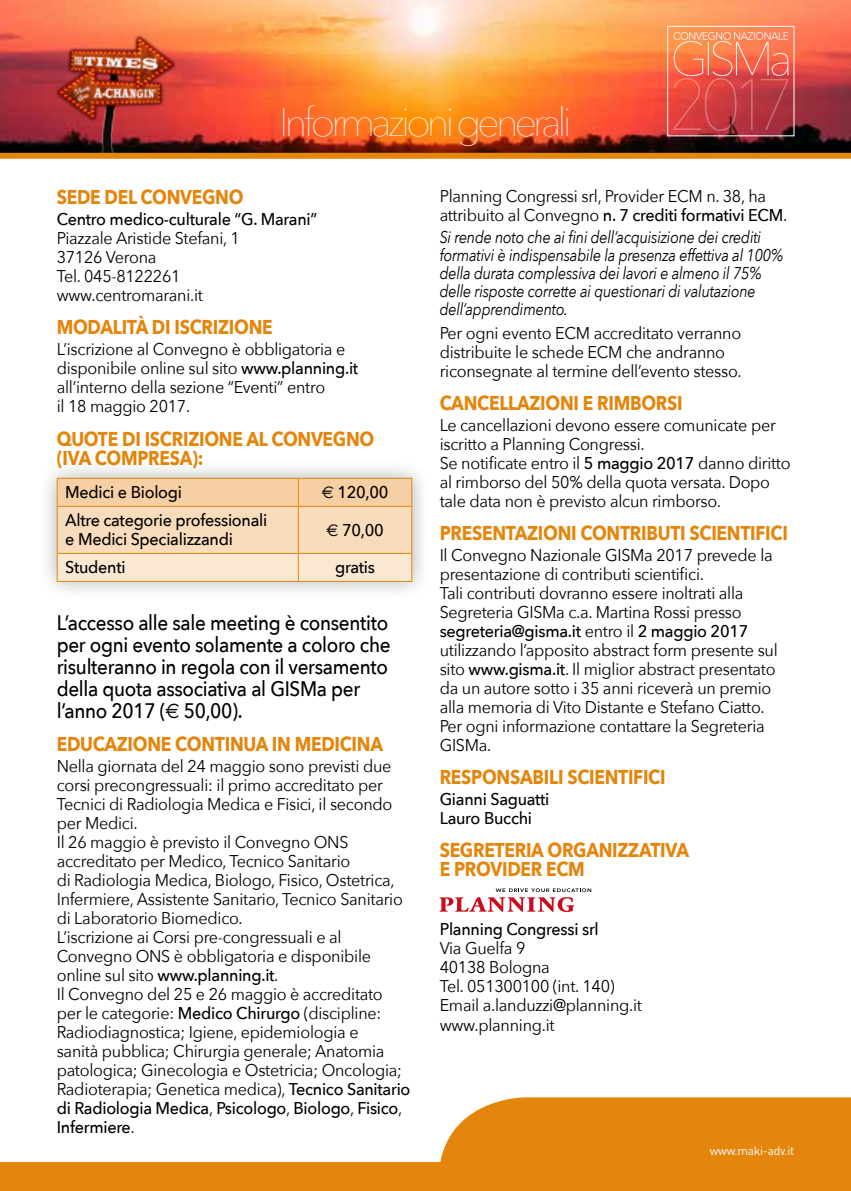
<style>
.page{position:relative;width:851px;height:1191px;background:#fff}
.page>*{position:absolute;margin:0;border:0;box-sizing:border-box;transform-origin:0 0}
.t1{font:200 40px "Avenir Next";letter-spacing:-.1em;color:#fff}
.t2{font:500 21px/22px "Avenir Next";letter-spacing:-.015em;color:#000;scale:.9 1}
.t3{font:700 20px/19px "Avenir Next";letter-spacing:-.015em;color:#e4850c;scale:.87 1}
.t4{font:17px/19px "Avenir Next";letter-spacing:-.015em;color:#000;scale:.95 1}
.t5{font:italic 17px/18px "Avenir Next";letter-spacing:-.015em;color:#000;scale:.85 1}
.t6{font:500 17px/19px "Avenir Next";letter-spacing:-.015em;color:#000;scale:.95 1}
.t7{font:12px "DIN";letter-spacing:-.02em;color:#fff}
.s1{font-weight:500}
.s2{font-family:"Euro Sans";font-weight:400}
</style>
<div class="page">
<div style="left:38px;top:459px;width:393px;height:141px;background:#000;opacity:.3"></div>
<svg style="left:57px;top:478px;width:355px;height:103px;background:#f7d8b4"></svg>
<hr style="left:57px;top:581px;width:241px;height:1px;background:#e4850c">
<hr style="left:298px;top:581px;width:114px;height:1px;background:#e4850c">
<img style="left:0;top:0;width:850px;height:153px">
<img style="left:14px;top:19px;width:198px;height:134px">
<div style="left:667px;top:26px;width:127px;height:110px;border:1px solid #fff"></div>
<svg style="left:673px;top:32px;width:115px;height:99px;background:#df5e50"></svg>
<svg style="left:439px;top:888px;width:152px;height:24px"></svg>
<div style="left:0;top:1162px;width:850px;height:29px;background:#e4850c"></div>
<div style="left:440px;top:1097px;width:410px;height:65px;background:#e4850c"></div>
<div style="left:0;top:153px;width:850px;height:6px;background:#e4850c"></div>
<h1 class="t1" style="left:279px;top:89px;width:294px">Informazionigenerali</h1>
<p class="t3" style="left:57px;top:187px;width:216px">SEDE DEL CONVEGNO</p>
<p class="t6" style="left:57px;top:209px;width:276px">Centro medico-culturale “G. Marani”</p>
<p class="t4" style="left:57px;top:228px;width:194px">Piazzale Aristide Stefani, 1<br>37126 Verona<br>Tel. 045-8122261 www.centromarani.it</p>
<p class="t3" style="left:57px;top:317px;width:250px">MODALITÀ DI ISCRIZIONE</p>
<p class="t4" style="left:57px;top:339px;width:319px">L’iscrizione al Convegno è obbligatoria e disponibile online sul sito <span class="s1">www.planning.it </span>all’interno della sezione “Eventi” entro<br>il 18 maggio 2017.</p>
<p class="t3" style="left:57px;top:429px;width:366px">QUOTE DI ISCRIZIONE AL CONVEGNO (IVA COMPRESA):</p>
<p class="t6" style="left:65px;top:482px;width:124px">Medici e Biologi</p>
<p class="t6" style="left:322px;top:482px;width:72px"><span class="s2">E</span> 120,00</p>
<p class="t6" style="left:65px;top:510px;width:214px">Altre categorie professionali e Medici Specializzandi</p>
<p class="t6" style="left:326px;top:520px;width:62px"><span class="s2">E</span> 70,00</p>
<p class="t6" style="left:65px;top:557px;width:65px">Studenti</p>
<p class="t6" style="left:335px;top:557px;width:43px">gratis</p>
<p class="t2" style="left:57px;top:610px;width:372px">L’accesso alle sale meeting è consentito per ogni evento solamente a coloro che risulteranno in regola con il versamento della quota associativa al GISMa per l’anno 2017 (<span class="s2">E</span> 50,00).</p>
<p class="t3" style="left:57px;top:734px;width:376px">EDUCAZIONE CONTINUA IN MEDICINA</p>
<p class="t4" style="left:57px;top:755px;width:374px">Nella giornata del 24 maggio sono previsti due corsi precongressuali: il primo accreditato per Tecnici di Radiologia Medica e Fisici, il secondo per Medici.<br>Il 26 maggio è previsto il Convegno ONS accreditato per Medico, Tecnico Sanitario<br>di Radiologia Medica, Biologo, Fisico, Ostetrica, Infermiere, Assistente Sanitario, Tecnico Sanitario di Laboratorio Biomedico.<br>L’iscrizione ai Corsi pre-congressuali e al Convegno ONS è obbligatoria e disponibile online sul sito <span class="s1">www.planning.it</span>.<br>Il Convegno del 25 e 26 maggio è accreditato per le categorie: <span class="s1">Medico Chirurgo</span> (discipline:<br>Radiodiagnostica; Igiene, epidemiologia e<br>sanità pubblica; Chirurgia generale; Anatomia patologica; Ginecologia e Ostetricia; Oncologia; Radioterapia; Genetica medica), <span class="s1">Tecnico Sanitario di Radiologia Medica</span>, <span class="s1">Psicologo</span>, <span class="s1">Biologo</span>, <span class="s1">Fisico</span>, <span class="s1">Infermiere</span>.</p>
<p class="t4" style="left:439px;top:186px;width:367px">Planning Congressi srl, Provider ECM n. 38, ha attribuito al Convegno <span class="s1">n. 7 crediti formativi ECM</span>.</p>
<p class="t5" style="left:439px;top:228px;width:405px">Si rende noto che ai fini dell’acquisizione dei crediti formativi è indispensabile la presenza effettiva al 100% della durata complessiva dei lavori e almeno il 75% delle risposte corrette ai questionari di valutazione dell’apprendimento.</p>
<p class="t4" style="left:439px;top:322px;width:319px">Per ogni evento ECM accreditato verranno distribuite le schede ECM che andranno riconsegnate al termine dell’evento stesso.</p>
<p class="t3" style="left:439px;top:393px;width:281px">CANCELLAZIONI E RIMBORSI</p>
<p class="t4" style="left:439px;top:414px;width:371px">Le cancellazioni devono essere comunicate per iscritto a Planning Congressi.<br>Se notificate entro il <span class="s1">5 maggio 2017</span> danno diritto al rimborso del 50% della quota versata. Dopo tale data non è previsto alcun rimborso.</p>
<p class="t3" style="left:439px;top:523px;width:401px">PRESENTAZIONI CONTRIBUTI SCIENTIFICI</p>
<p class="t4" style="left:439px;top:545px;width:357px">Il Convegno Nazionale GISMa 2017 prevede la presentazione di contributi scientifici.<br>Tali contributi dovranno essere inoltrati alla Segreteria GISMa c.a. Martina Rossi presso <span class="s1">segreteria@gisma.it</span> entro il <span class="s1">2 maggio 2017 </span>utilizzando l’apposito abstract form presente sul sito <span class="s1">www.gisma.it</span>. Il miglior abstract presentato da un autore sotto i 35 anni riceverà un premio alla memoria di Vito Distante e Stefano Ciatto.<br>Per ogni informazione contattare la Segreteria GISMa.</p>
<p class="t3" style="left:439px;top:767px;width:261px">RESPONSABILI SCIENTIFICI</p>
<p class="t6" style="left:439px;top:789px;width:117px">Gianni Saguatti<br>Lauro Bucchi</p>
<p class="t3" style="left:439px;top:840px;width:288px">SEGRETERIA ORGANIZZATIVA<br>E PROVIDER ECM</p>
<p class="t6" style="left:439px;top:919px;width:169px">Planning Congressi srl</p>
<p class="t4" style="left:439px;top:938px;width:214px">Via Guelfa 9<br>40138 Bologna<br>Tel. 051300100 (int. 140)<br>Email a.landuzzi@planning.it www.planning.it</p>
<p class="t7" style="left:709px;top:1143px;width:86px">www.maki-adv.it</p>
</div>
